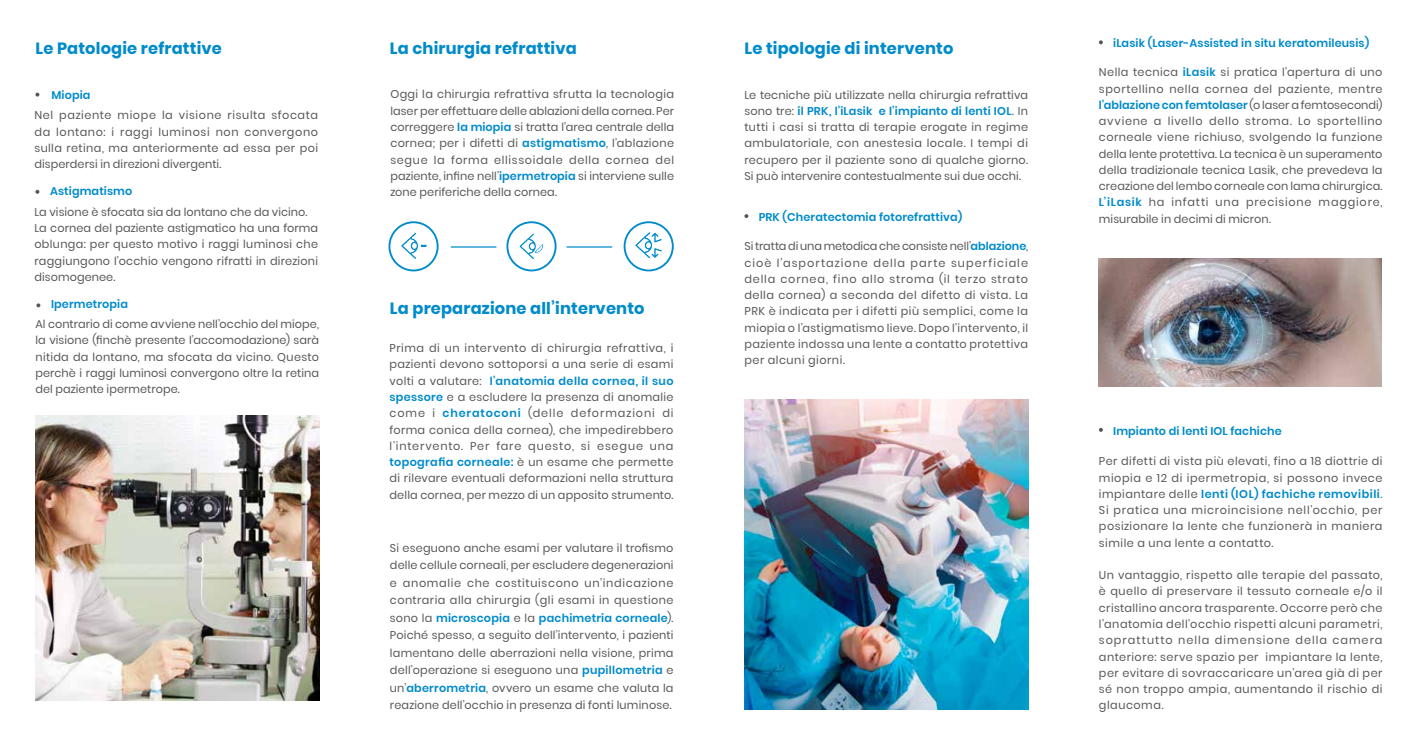
<style>
.page{position:relative;width:1418px;height:745px;background:#fff}
.page>*{position:absolute;margin:0;border:0;box-sizing:border-box;transform-origin:0 0}
.t1{font:700 16.25px "Poppins";letter-spacing:.01em;color:#008bcb}
.t2{font:11.25px/16.2px "Poppins";letter-spacing:.015em;color:#575756;text-align:justify}
.t3{font:600 11.25px "Poppins";letter-spacing:.01em;color:#008bcb}
.s1{font-weight:600;color:#008bcb}
.s2{color:#008bcb}
</style>
<div class="page">
<img style="left:744px;top:400px;width:284px;height:309px">
<svg style="left:35px;top:93px;width:4px;height:3px"></svg>
<svg style="left:35px;top:190px;width:4px;height:4px"></svg>
<svg style="left:36px;top:303px;width:4px;height:4px"></svg>
<svg style="left:744px;top:214px;width:4px;height:4px"></svg>
<svg style="left:1099px;top:40px;width:3px;height:4px"></svg>
<img style="left:35px;top:415px;width:284px;height:284px">
<hr style="left:451px;top:246px;width:45px;height:1px;background:#008bcb">
<hr style="left:566px;top:246px;width:46px;height:1px;background:#008bcb">
<svg style="left:519px;top:233px;width:25px;height:27px"></svg>
<div style="left:388px;top:221px;width:50px;height:50px;border:2px solid #008bcb;border-radius:50%"></div>
<div style="left:506px;top:221px;width:50px;height:50px;border:2px solid #008bcb;border-radius:50%"></div>
<div style="left:623px;top:221px;width:50px;height:50px;border:2px solid #008bcb;border-radius:50%"></div>
<svg style="left:635px;top:232px;width:28px;height:27px"></svg>
<img style="left:1098px;top:259px;width:283px;height:127px">
<svg style="left:400px;top:232px;width:26px;height:27px"></svg>
<h1 class="t1" style="left:35px;top:38px;width:188px">Le Patologie refrattive</h1>
<h1 class="t1" style="left:390px;top:38px;width:188px">La chirurgia refrattiva</h1>
<p class="t3" style="left:51px;top:88px;width:41px">Miopia</p>
<p class="t2" style="left:34px;top:107px;width:285px">Nel paziente miope la visione risulta sfocata da lontano: i raggi luminosi non convergono sulla retina, ma anteriormente ad essa per poi disperdersi in direzioni divergenti.</p>
<p class="t3" style="left:50px;top:184px;width:84px">Astigmatismo</p>
<p class="t2" style="left:34px;top:203px;width:285px;text-align:left">La visione è sfocata sia da lontano che da vicino.<br>La cornea del paziente astigmatico ha una forma oblunga: per questo motivo i raggi luminosi che raggiungono l’occhio vengono rifratti in direzioni disomogenee.</p>
<p class="t2" style="left:35px;top:316px;width:285px">Al contrario di come avviene nell’occhio del miope, la visione (finchè presente l’accomodazione) sarà nitida da lontano, ma sfocata da vicino. Questo perchè i raggi luminosi convergono oltre la retina del paziente ipermetrope.</p>
<p class="t3" style="left:51px;top:298px;width:78px">Ipermetropia</p>
<p class="t2" style="left:390px;top:86px;width:285px">Oggi la chirurgia refrattiva sfrutta la tecnologia laser per effettuare delle ablazioni della cornea. Per correggere <span class="s1">la miopia</span> si tratta l’area centrale della cornea; per i difetti di <span class="s1">astigmatismo</span>, l’ablazione segue la forma ellissoidale della cornea del paziente, infine nell’<span class="s1">ipermetropia</span> si interviene sulle zone periferiche della cornea.</p>
<h1 class="t1" style="left:390px;top:298px;width:256px">La preparazione all’intervento</h1>
<p class="t2" style="left:389px;top:340px;width:285px">Prima di un intervento di chirurgia refrattiva, i pazienti devono sottoporsi a una serie di esami volti a valutare: <span class="s1">l’anatomia della cornea, il suo spessore</span> e a escludere la presenza di anomalie come i <span class="s1">cheratoconi</span> (delle deformazioni di forma conica della cornea), che impedirebbero l’intervento. Per fare questo, si esegue una <span class="s1">topografia corneale:</span> è un esame che permette di rilevare eventuali deformazioni nella struttura della cornea, per mezzo di un apposito strumento.</p>
<p class="t2" style="left:390px;top:538px;width:285px;line-height:17.5px">Si eseguono anche esami per valutare il trofismo delle cellule corneali, per escludere degenerazioni e anomalie che costituiscono un’indicazione contraria alla chirurgia (gli esami in questione sono la <span class="s1">microscopia</span> e la <span class="s1">pachimetria corneale</span>).<br>Poiché spesso, a seguito dell’intervento, i pazienti lamentano delle aberrazioni nella visione, prima dell’operazione si eseguono una <span class="s1">pupillometria</span> e un’<span class="s1">aberrometria</span>, ovvero un esame che valuta la reazione dell’occhio in presenza di fonti luminose.</p>
<h1 class="t1" style="left:744px;top:38px;width:210px">Le tipologie di intervento</h1>
<p class="t2" style="left:744px;top:86px;width:285px">Le tecniche più utilizzate nella chirurgia refrattiva sono tre: <span class="s1">il PRK, l’iLasik e l’impianto di lenti IOL</span>. In tutti i casi si tratta di terapie erogate in regime ambulatoriale, con anestesia locale. I tempi di recupero per il paziente sono di qualche giorno.<br>Si può intervenire contestualmente sui due occhi.</p>
<p class="t3" style="left:758px;top:211px;width:205px">PRK (Cheratectomia fotorefrattiva)</p>
<p class="t2" style="left:744px;top:238px;width:285px">Si tratta di una metodica che consiste nell’<span class="s1">ablazione</span>, cioè l’asportazione della parte superficiale della cornea, fino allo stroma (il terzo strato della cornea) a seconda del difetto di vista. La PRK è indicata per i difetti più semplici, come la miopia o l’astigmatismo lieve. Dopo l’intervento, il paziente indossa una lente a contatto protettiva per alcuni giorni.</p>
<p class="t3" style="left:1113px;top:37px;width:258px">iLasik (Laser-Assisted in situ keratomileusis)</p>
<p class="t2" style="left:1098px;top:64px;width:285px">Nella tecnica <span class="s1">iLasik</span> si pratica l’apertura di uno sportellino nella cornea del paziente, mentre <span class="s1">l’ablazione con femtolaser</span> (o laser a femtosecondi) avviene a livello dello stroma. Lo sportellino corneale viene richiuso, svolgendo la funzione della lente protettiva. La tecnica è un superamento della tradizionale tecnica Lasik, che prevedeva la creazione del lembo corneale con lama chirurgica.<br><span class="s1">L’iLasik</span> ha infatti una precisione maggiore, misurabile in decimi di micron.</p>
<p class="t3" style="left:1113px;top:424px;width:170px">Impianto di lenti IOL fachiche</p>
<p class="t2" style="left:1098px;top:453px;width:285px">Per difetti di vista più elevati, fino a 18 diottrie di miopia e 12 di ipermetropia, si possono invece impiantare delle <span class="s1">lenti (IOL) fachiche removibili</span><span class="s2">.<br></span>Si pratica una microincisione nell’occhio, per posizionare la lente che funzionerà in maniera simile a una lente a contatto.</p>
<p class="t2" style="left:1098px;top:566px;width:285px">Un vantaggio, rispetto alle terapie del passato, è quello di preservare il tessuto corneale e/o il cristallino ancora trasparente. Occorre però che l’anatomia dell’occhio rispetti alcuni parametri, soprattutto nella dimensione della camera anteriore: serve spazio per impiantare la lente, per evitare di sovraccaricare un’area già di per sé non troppo ampia, aumentando il rischio di glaucoma.</p>
</div>
